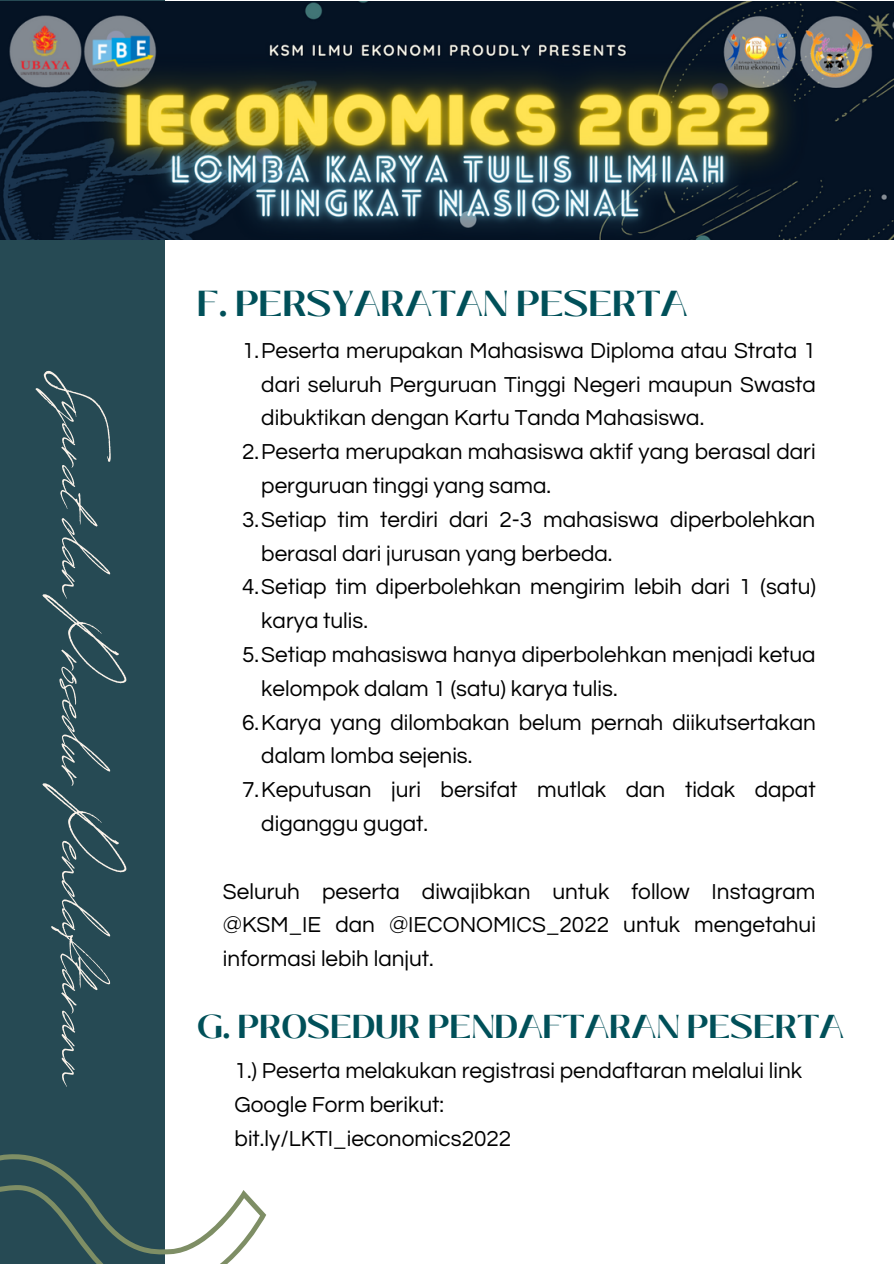
<style>
.page{position:relative;width:894px;height:1264px;background:#fff}
.page>*{position:absolute;margin:0;border:0;box-sizing:border-box;transform-origin:0 0}
.t1{font:84px "Revive 80 Signature";color:#faf2e9}
.t2{font:700 36px "Black Mango";color:#005059}
.t3{font:700 33px "Black Mango";color:#005059}
.t4{font:22.5px/33.8px "Questrial";color:#000}
</style>
<div class="page">
<div style="left:0;top:0;width:165px;height:1263px;background:#264a54"></div>
<img style="left:0;top:2px;width:893px;height:237px">
<svg style="left:0;top:1154px;width:266px;height:109px"></svg>
<p class="t1" style="left:140px;top:379px;width:712px;rotate:90deg">Syaratdan Prosedur Pendaftarann</p>
<p class="t2" style="left:197px;top:277px;width:491px">F. PERSYARATAN PESERTA</p>
<p class="t4" style="left:261px;top:334px;width:556px;text-align:justify;text-indent:-19px">1.Peserta merupakan Mahasiswa Diploma atau Strata 1 dari seluruh Perguruan Tinggi Negeri maupun Swasta dibuktikan dengan Kartu Tanda Mahasiswa.</p>
<p class="t4" style="left:261px;top:435px;width:555px;text-indent:-19px">2.Peserta merupakan mahasiswa aktif yang berasal dari perguruan tinggi yang sama.</p>
<p class="t4" style="left:261px;top:503px;width:555px;text-indent:-19px">3.Setiap tim terdiri dari 2-3 mahasiswa diperbolehkan berasal dari jurusan yang berbeda.</p>
<p class="t4" style="left:261px;top:570px;width:556px;text-indent:-19px">4.Setiap tim diperbolehkan mengirim lebih dari 1 (satu) karya tulis.</p>
<p class="t4" style="left:261px;top:638px;width:555px;text-indent:-19px">5.Setiap mahasiswa hanya diperbolehkan menjadi ketua kelompok dalam 1 (satu) karya tulis.</p>
<p class="t4" style="left:261px;top:705px;width:556px;text-indent:-19px">6.Karya yang dilombakan belum pernah diikutsertakan dalam lomba sejenis.</p>
<p class="t4" style="left:261px;top:773px;width:555px;text-indent:-19px">7.Keputusan juri bersifat mutlak dan tidak dapat diganggu gugat.</p>
<p class="t4" style="left:223px;top:874px;width:594px;text-align:justify">Seluruh peserta diwajibkan untuk follow Instagram @KSM_IE dan @IECONOMICS_2022 untuk mengetahui informasi lebih lanjut.</p>
<p class="t3" style="left:197px;top:1001px;width:648px">G. PROSEDUR PENDAFTARAN PESERTA</p>
<p class="t4" style="left:234px;top:1054px;width:569px">1.) Peserta melakukan registrasi pendaftaran melalui link<br>Google Form berikut:</p>
<p class="t4" style="left:234px;top:1122px;width:278px">bit.ly/LKTI_ieconomics2022</p>
</div>
